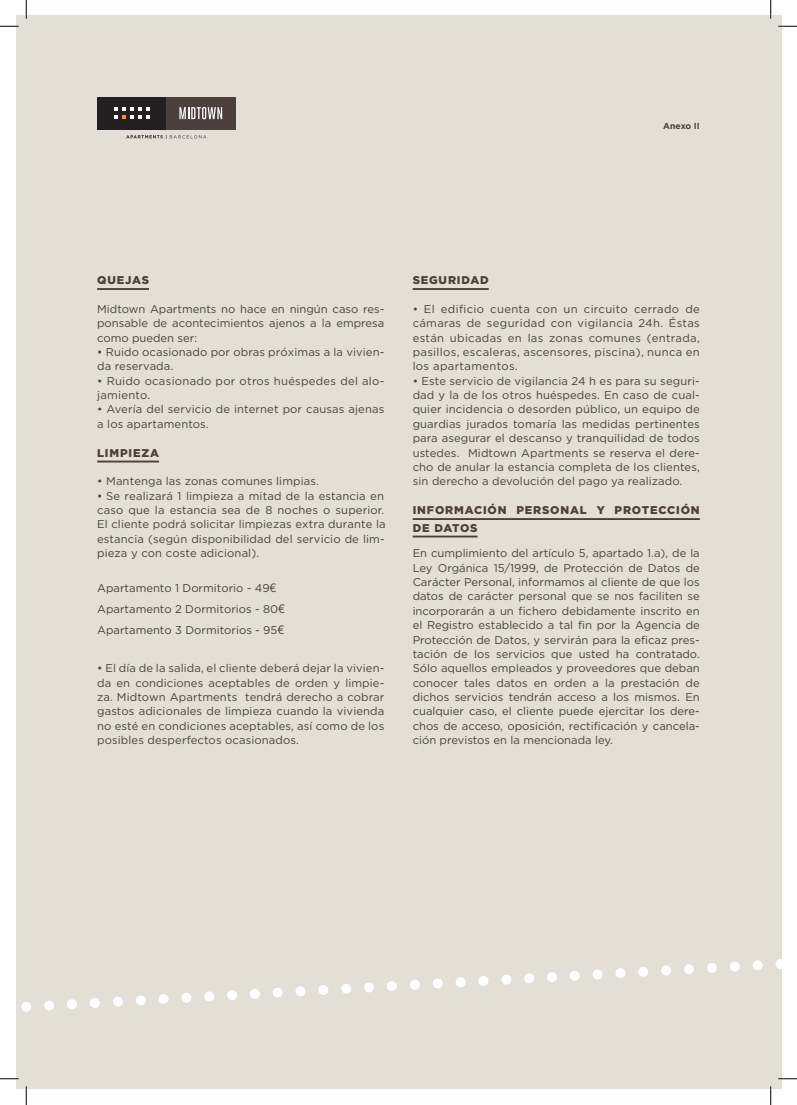
<style>
.page{position:relative;width:797px;height:1105px;background:#fff}
.page>*{position:absolute;margin:0;border:0;box-sizing:border-box;transform-origin:0 0}
.t1{font:11.25px/14.4px "Gotham HTF";letter-spacing:.01em;color:#4d3f3c;text-align:justify}
.t2{font:900 11.25px/17.5px "Gotham HTF";letter-spacing:.075em;color:#4d3f3c}
.t3{font:700 8.75px "Gotham HTF";color:#4d3f3c}
.s1{font-family:"Futura Std"}
</style>
<div class="page">
<div style="left:16px;top:16px;width:765px;height:1073px;background:#e3dfd4"></div>
<hr style="left:97px;top:288px;width:52px;height:2px;background:#4d3f3c">
<hr style="left:97px;top:461px;width:62px;height:1px;background:#4d3f3c">
<hr style="left:412px;top:288px;width:77px;height:2px;background:#4d3f3c">
<hr style="left:412px;top:518px;width:287px;height:2px;background:#4d3f3c">
<hr style="left:412px;top:536px;width:65px;height:1px;background:#4d3f3c">
<svg style="left:113px;top:989px;width:147px;height:18px"></svg>
<svg style="left:21px;top:998px;width:79px;height:14px"></svg>
<svg style="left:410px;top:972px;width:147px;height:18px"></svg>
<svg style="left:272px;top:981px;width:125px;height:17px"></svg>
<svg style="left:707px;top:959px;width:74px;height:14px"></svg>
<svg style="left:569px;top:964px;width:125px;height:17px"></svg>
<div style="left:97px;top:97px;width:69px;height:32px;background:#231f20"></div>
<div style="left:166px;top:97px;width:69px;height:32px;background:#4d3f3c"></div>
<svg style="left:114px;top:107px;width:36px;height:12px"></svg>
<svg style="left:179px;top:107px;width:43px;height:12px"></svg>
<svg style="left:126px;top:135px;width:80px;height:4px"></svg>
<svg style="left:0;top:25px;width:19px;height:2px"></svg>
<svg style="left:778px;top:25px;width:19px;height:2px"></svg>
<svg style="left:0;top:1078px;width:19px;height:1px"></svg>
<svg style="left:778px;top:1078px;width:19px;height:1px"></svg>
<svg style="left:25px;top:0;width:2px;height:19px"></svg>
<svg style="left:25px;top:1086px;width:2px;height:19px"></svg>
<svg style="left:770px;top:0;width:1px;height:19px"></svg>
<svg style="left:770px;top:1086px;width:1px;height:19px"></svg>
<p class="t3" style="left:663px;top:121px;width:38px">Anexo II</p>
<p class="t2" style="left:97px;top:271px;width:53px">QUEJAS</p>
<p class="t1" style="left:97px;top:301px;width:289px">Midtown Apartments no hace en ningún caso res&shy;ponsable de acontecimientos ajenos a la empresa como pueden ser:</p>
<p class="t1" style="left:97px;top:345px;width:289px">• Ruido ocasionado por obras próximas a la vivien&shy;da reservada.</p>
<p class="t1" style="left:97px;top:373px;width:289px">• Ruido ocasionado por otros huéspedes del alo&shy;jamiento.</p>
<p class="t1" style="left:97px;top:402px;width:289px">• Avería del servicio de internet por causas ajenas a los apartamentos.</p>
<p class="t2" style="left:97px;top:444px;width:63px">LIMPIEZA</p>
<p class="t1" style="left:97px;top:474px;width:223px">• Mantenga las zonas comunes limpias.</p>
<p class="t1" style="left:97px;top:488px;width:290px;text-align:left">• Se realizará 1 limpieza a mitad de la estancia en caso que la estancia sea de 8 noches o superior.<br>El cliente podrá solicitar limpiezas extra durante la estancia (según disponibilidad del servicio de lim&shy;pieza y con coste adicional).</p>
<p class="t1" style="left:97px;top:577px;width:189px;line-height:21.2px;text-align:left">Apartamento 1 Dormitorio - 49<span class="s1">€<br></span>Apartamento 2 Dormitorios - 80<span class="s1">€<br></span>Apartamento 3 Dormitorios - 95<span class="s1">€</span></p>
<p class="t1" style="left:97px;top:661px;width:289px">• El día de la salida, el cliente deberá dejar la vivien&shy;da en condiciones aceptables de orden y limpie&shy;za. Midtown Apartments tendrá derecho a cobrar gastos adicionales de limpieza cuando la vivienda no esté en condiciones aceptables, así como de los posibles desperfectos ocasionados.</p>
<p class="t2" style="left:412px;top:271px;width:78px">SEGURIDAD</p>
<p class="t1" style="left:412px;top:301px;width:289px">• El edificio cuenta con un circuito cerrado de cámaras de seguridad con vigilancia 24h. Éstas están ubicadas en las zonas comunes (entrada, pasillos, escaleras, ascensores, piscina), nunca en los apartamentos.</p>
<p class="t1" style="left:412px;top:373px;width:289px">• Este servicio de vigilancia 24 h es para su seguri&shy;dad y la de los otros huéspedes. En caso de cual&shy;quier incidencia o desorden público, un equipo de guardias jurados tomaría las medidas pertinentes para asegurar el descanso y tranquilidad de todos ustedes. Midtown Apartments se reserva el dere&shy;cho de anular la estancia completa de los clientes, sin derecho a devolución del pago ya realizado.</p>
<p class="t2" style="left:412px;top:501px;width:288px">INFORMACIÓN PERSONAL Y PROTECCIÓN<br>DE DATOS</p>
<p class="t1" style="left:412px;top:546px;width:289px">En cumplimiento del artículo 5, apartado 1.a), de la Ley Orgánica 15/1999, de Protección de Datos de Carácter Personal, informamos al cliente de que los datos de carácter personal que se nos faciliten se incorporarán a un fichero debidamente inscrito en el Registro establecido a tal fin por la Agencia de Protección de Datos, y servirán para la eficaz pres&shy;tación de los servicios que usted ha contratado.<br>Sólo aquellos empleados y proveedores que deban conocer tales datos en orden a la prestación de dichos servicios tendrán acceso a los mismos. En cualquier caso, el cliente puede ejercitar los dere&shy;chos de acceso, oposición, rectificación y cancela&shy;ción previstos en la mencionada ley.</p>
</div>
